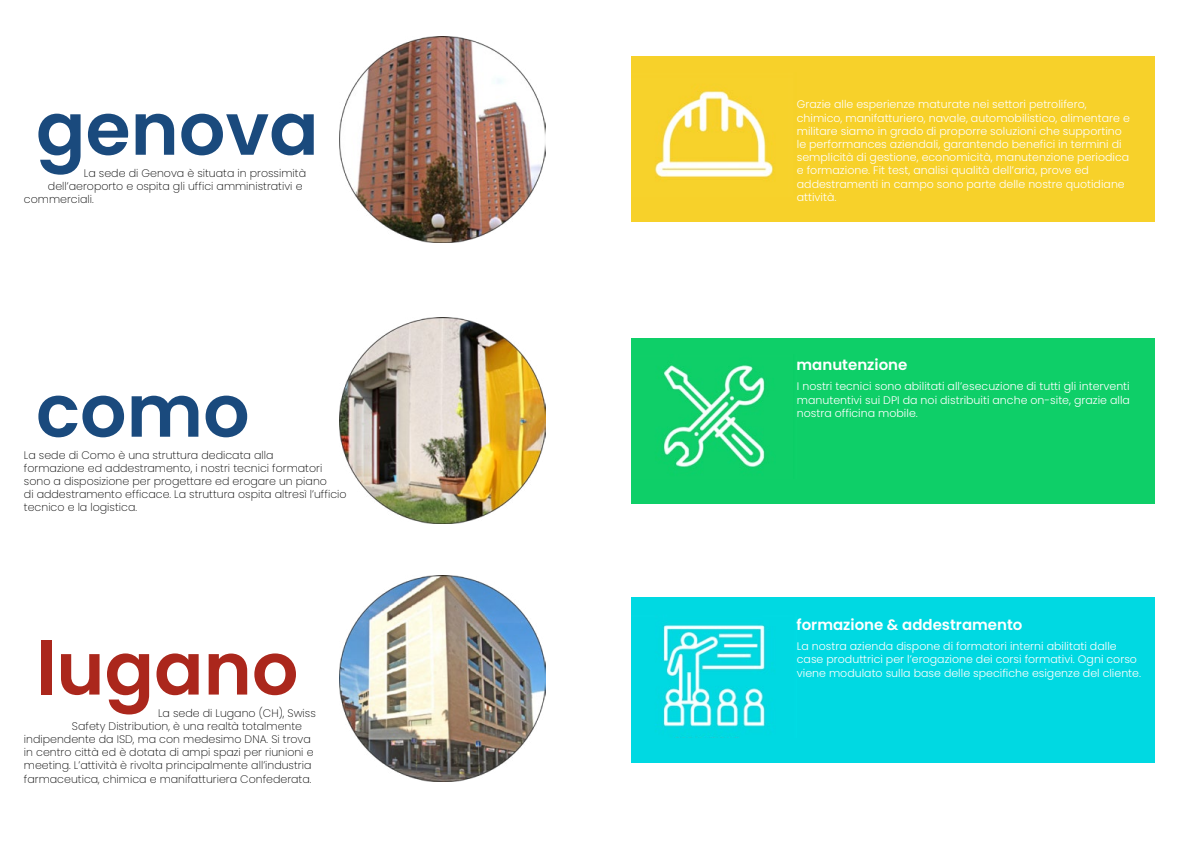
<style>
.page{position:relative;width:1191px;height:842px;background:#fff}
.page>*{position:absolute;margin:0;border:0;box-sizing:border-box;transform-origin:0 0}
.t1{font:600 73px "Poppins";color:#1a4a7d}
.t2{font:600 73px "Poppins";color:#ab271c}
.t3{font:600 15px "Poppins";color:#fff}
.t4{font:300 11px/13.2px "Poppins";color:#fff}
.t5{font:200 11px/13.2px "Poppins";color:#000}
</style>
<div class="page">
<img style="left:339px;top:576px;width:206px;height:206px">
<img style="left:339px;top:318px;width:206px;height:206px">
<img style="left:339px;top:36px;width:206px;height:206px">
<div style="left:631px;top:56px;width:524px;height:166px;background:#f7d12a"></div>
<div style="left:631px;top:338px;width:524px;height:166px;background:#0ecf68"></div>
<div style="left:631px;top:598px;width:524px;height:165px;background:#00d9e2"></div>
<img style="left:654px;top:91px;width:119px;height:87px">
<img style="left:663px;top:365px;width:102px;height:103px">
<img style="left:663px;top:624px;width:103px;height:103px">
<h1 class="t1" style="left:36px;top:87px;width:284px">genova</h1>
<p class="t5" style="left:84px;top:166px;width:224px">La sede di Genova è situata in prossimità</p>
<p class="t5" style="left:24px;top:179px;width:280px;text-indent:24px">dell’aeroporto e ospita gli uffici amministrativi e commerciali.</p>
<h1 class="t1" style="left:36px;top:369px;width:215px">como</h1>
<p class="t5" style="left:24px;top:448px;width:324px">La sede di Como è una struttura dedicata alla<br>formazione ed addestramento, i nostri tecnici formatori sono a disposizione per progettare ed erogare un piano<br>di addestramento efficace. La struttura ospita altresì l’ufficio tecnico e la logistica.</p>
<h1 class="t2" style="left:36px;top:627px;width:264px">lugano</h1>
<p class="t5" style="left:158px;top:706px;width:159px">La sede di Lugano (CH), Swiss</p>
<p class="t5" style="left:72px;top:719px;width:232px">Safety Distribution, è una realtà totalmente</p>
<p class="t5" style="left:24px;top:732px;width:288px">indipendente da ISD, ma con medesimo DNA. Si trova</p>
<p class="t5" style="left:24px;top:746px;width:291px">in centro città ed è dotata di ampi spazi per riunioni e</p>
<p class="t5" style="left:24px;top:759px;width:289px">meeting. L’attività è rivolta principalmente all’industria</p>
<p class="t5" style="left:24px;top:772px;width:289px">farmaceutica, chimica e manifatturiera Confederata.</p>
<p class="t4" style="left:797px;top:98px;width:335px">Grazie alle esperienze maturate nei settori petrolifero, chimico, manifatturiero, navale, automobilistico, alimentare e militare siamo in grado di proporre soluzioni che supportino le performances aziendali, garantendo benefici in termini di semplicità di gestione, economicità, manutenzione periodica e formazione. Fit test, analisi qualità dell’aria, prove ed addestramenti in campo sono parte delle nostre quotidiane attività.</p>
<p class="t3" style="left:796px;top:356px;width:112px">manutenzione</p>
<p class="t4" style="left:797px;top:380px;width:335px;text-align:justify">I nostri tecnici sono abilitati all’esecuzione di tutti gli interventi manutentivi sui DPI da noi distribuiti anche on-site, grazie alla nostra officina mobile.</p>
<p class="t3" style="left:796px;top:616px;width:227px">formazione &amp; addestramento</p>
<p class="t4" style="left:797px;top:639px;width:342px">La nostra azienda dispone di formatori interni abilitati dalle case produttrici per l’erogazione dei corsi formativi. Ogni corso</p>
<p class="t4" style="left:797px;top:667px;width:346px">viene modulato sulla base delle specifiche esigenze del cliente.</p>
</div>
